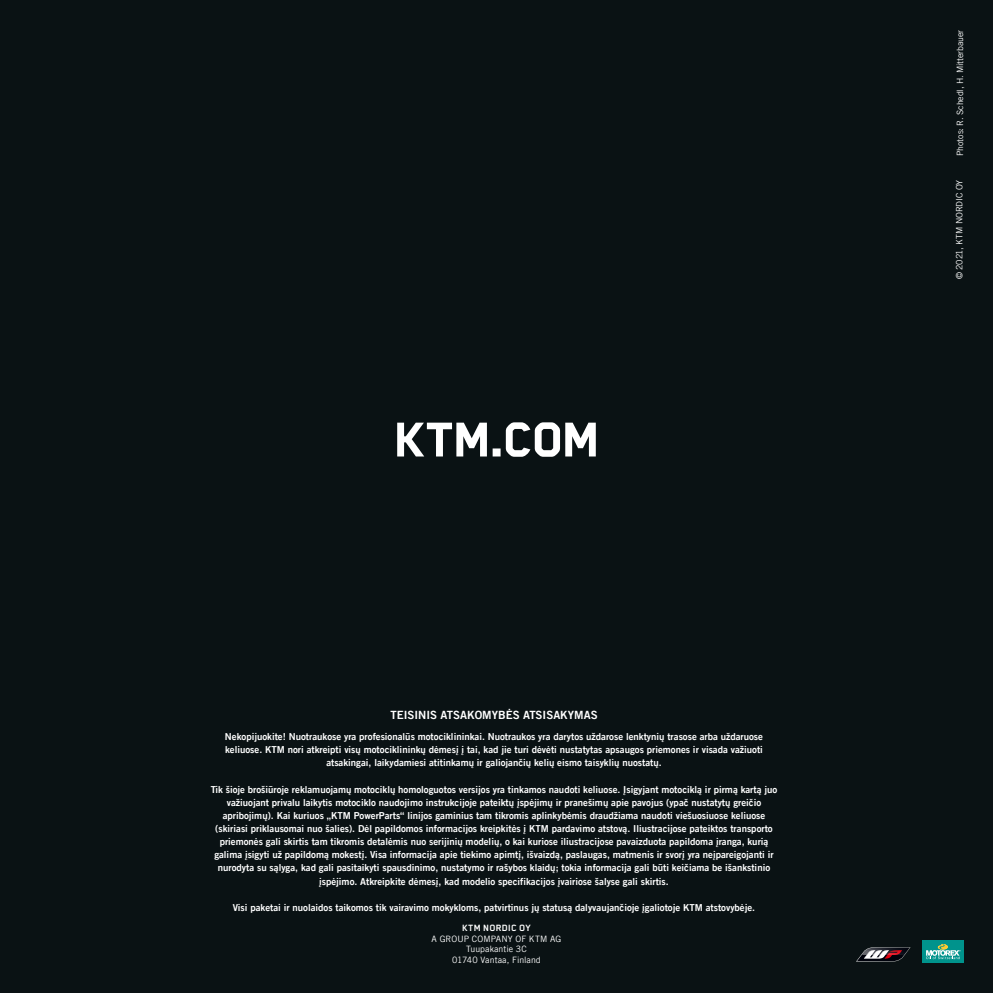
<style>
.page{position:relative;width:993px;height:993px;background:#fff}
.page>*{position:absolute;margin:0;border:0;box-sizing:border-box;transform-origin:0 0}
.t1{font:11.38px "Trade Gothic LT Com Bd 2";color:#fff}
.t2{font:700 10.5px "Blender Pro";letter-spacing:.03em;color:#fff}
.t3{font:9.62px/13.1px "Trade Gothic LT Com Bd 2";color:#fff;text-align:center}
.t4{font:8.75px/10.5px "Trade Gothic LT Com";color:#fff;text-align:center}
</style>
<div class="page">
<div style="left:0;top:0;width:992px;height:992px;background:#0a1214"></div>
<svg style="left:397px;top:422px;width:198px;height:34px"></svg>
<svg style="left:922px;top:940px;width:40px;height:22px"></svg>
<svg style="left:925px;top:943px;width:35px;height:15px"></svg>
<svg style="left:856px;top:947px;width:54px;height:14px"></svg>
<p class="t1" style="left:390px;top:707px;width:209px">TEISINIS ATSAKOMYBĖS ATSISAKYMAS</p>
<p class="t3" style="left:225px;top:729px;width:539px">Nekopijuokite! Nuotraukose yra profesionalūs motociklininkai. Nuotraukos yra darytos uždarose lenktynių trasose arba uždaruose keliuose. KTM nori atkreipti visų motociklininkų dėmesį į tai, kad jie turi dėvėti nustatytas apsaugos priemones ir visada važiuoti atsakingai, laikydamiesi atitinkamų ir galiojančių kelių eismo taisyklių nuostatų.</p>
<p class="t3" style="left:211px;top:782px;width:567px">Tik šioje brošiūroje reklamuojamų motociklų homologuotos versijos yra tinkamos naudoti keliuose. Įsigyjant motociklą ir pirmą kartą juo važiuojant privalu laikytis motociklo naudojimo instrukcijoje pateiktų įspėjimų ir pranešimų apie pavojus (ypač nustatytų greičio apribojimų). Kai kuriuos „KTM PowerParts“ linijos gaminius tam tikromis aplinkybėmis draudžiama naudoti viešuosiuose keliuose (skiriasi priklausomai nuo šalies). Dėl papildomos informacijos kreipkitės į KTM pardavimo atstovą. Iliustracijose pateiktos transporto priemonės gali skirtis tam tikromis detalėmis nuo serijinių modelių, o kai kuriose iliustracijose pavaizduota papildoma įranga, kurią galima įsigyti už papildomą mokestį. Visa informacija apie tiekimo apimtį, išvaizdą, paslaugas, matmenis ir svorį yra neįpareigojanti ir nurodyta su sąlyga, kad gali pasitaikyti spausdinimo, nustatymo ir rašybos klaidų; tokia informacija gali būti keičiama be išankstinio įspėjimo. Atkreipkite dėmesį, kad modelio specifikacijos įvairiose šalyse gali skirtis.</p>
<p class="t3" style="left:233px;top:900px;width:523px">Visi paketai ir nuolaidos taikomos tik vairavimo mokykloms, patvirtinus jų statusą dalyvaujančioje įgaliotoje KTM atstovybėje.</p>
<p class="t2" style="left:462px;top:922px;width:70px">KTM NORDIC OY</p>
<p class="t4" style="left:431px;top:933px;width:131px">A GROUP COMPANY OF KTM AG<br>Tuupakantie 3C<br>01740 Vantaa, Finland</p>
<p class="t4" style="left:954px;top:156px;width:128px;rotate:-90deg">Photos: R. Schedl, H. Mitterbauer</p>
<p class="t4" style="left:953px;top:279px;width:101px;rotate:-90deg">© 2021, KTM NORDIC OY</p>
</div>
